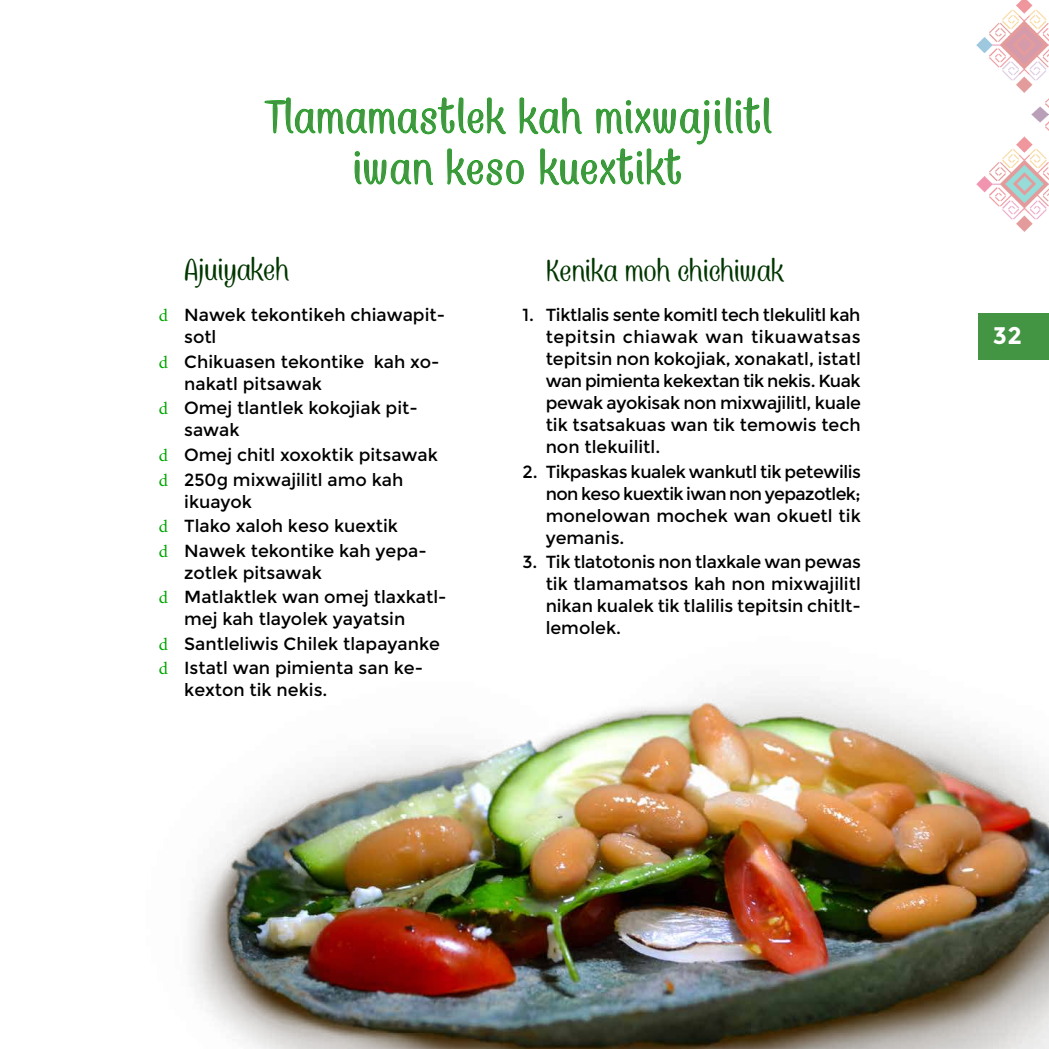
<style>
.page{position:relative;width:1049px;height:1049px;background:#fff}
.page>*{position:absolute;margin:0;border:0;box-sizing:border-box;transform-origin:0 0}
.t1{font:52px/51px "Caneletter Sans Personal Use";letter-spacing:.03em;color:#439544;text-align:center}
.t2{font:35px "Caneletter Sans Personal Use";color:#003600}
.t3{font:700 24px "Montserrat";color:#fff}
.t4{font:17.5px/22px "Montserrat";color:#000}
.s1{font-family:"Minion Pro";color:#00a600}
</style>
<div class="page">
<svg style="left:715px;top:98px;width:56px;height:35px"></svg>
<svg style="left:264px;top:98px;width:445px;height:88px"></svg>
<img style="left:190px;top:686px;width:859px;height:363px">
<img style="left:1032px;top:98px;width:17px;height:33px">
<img style="left:976px;top:137px;width:73px;height:95px">
<img style="left:976px;top:0;width:73px;height:92px">
<img style="left:1039px;top:0;width:10px;height:17px">
<div style="left:978px;top:314px;width:71px;height:46px;background:#439544"></div>
<h1 class="t1" style="left:265px;top:93px;width:508px">Tlamamastlek kah mixwajilitl iwan keso kuextikt</h1>
<h2 class="t2" style="left:185px;top:252px;width:106px">Ajuiyakeh</h2>
<h2 class="t2" style="left:547px;top:253px;width:238px">Kenika moh chichiwak</h2>
<p class="t4" style="left:184px;top:304px;width:262px;text-indent:-26px"><span class="s1">d</span> Nawek tekontikeh chiawapit&shy;sotl</p>
<p class="t4" style="left:184px;top:351px;width:257px;text-indent:-26px"><span class="s1">d</span> Chikuasen tekontike kah xo&shy;nakatl pitsawak</p>
<p class="t4" style="left:184px;top:397px;width:235px;text-indent:-26px"><span class="s1">d</span> Omej tlantlek kokojiak pit&shy;sawak</p>
<p class="t4" style="left:159px;top:443px;width:281px;line-height:24.6px"><span class="s1">d</span> Omej chitl xoxoktik pitsawak <span class="s1">d</span> 250g mixwajilitl amo kah</p>
<p class="t4" style="left:159px;top:489px;width:270px;line-height:24.6px;text-indent:26px">ikuayok<br><span class="s1">d</span> Tlako xaloh keso kuextik<br><span class="s1">d</span> Nawek tekontike kah yepa-</p>
<p class="t4" style="left:159px;top:560px;width:289px;line-height:24.6px;text-indent:26px">zotlek pitsawak<br><span class="s1">d</span> Matlaktlek wan omej tlaxkatl-</p>
<p class="t4" style="left:159px;top:607px;width:283px;line-height:24.6px;text-indent:26px">mej kah tlayolek yayatsin<br><span class="s1">d</span> Santleliwis Chilek tlapayanke <span class="s1">d</span> Istatl wan pimienta san ke-</p>
<p class="t4" style="left:184px;top:679px;width:145px">kexton tik nekis.</p>
<p class="t4" style="left:546px;top:304px;width:317px;text-align:justify;text-indent:-23px">1. Tiktlalis sente komitl tech tlekulitl kah tepitsin chiawak wan tikuawatsas tepitsin non kokojiak, xonakatl, istatl wan pimienta kekextan tik nekis. Kuak pewak ayokisak non mixwajilitl, kuale tik tsatsakuas wan tik temowis tech non tlekuilitl.</p>
<p class="t4" style="left:546px;top:461px;width:317px;text-align:justify;text-indent:-23px">2. Tikpaskas kualek wankutl tik petewilis non keso kuextik iwan non yepazotlek; monelowan mochek wan okuetl tik yemanis.</p>
<p class="t4" style="left:546px;top:551px;width:317px;text-align:justify;text-indent:-23px">3. Tik tlatotonis non tlaxkale wan pewas tik tlamamatsos kah non mixwajilitl nikan kualek tik tlalilis tepitsin chitlt&shy;lemolek.</p>
<h3 class="t3" style="left:993px;top:321px;width:31px">32</h3>
</div>
